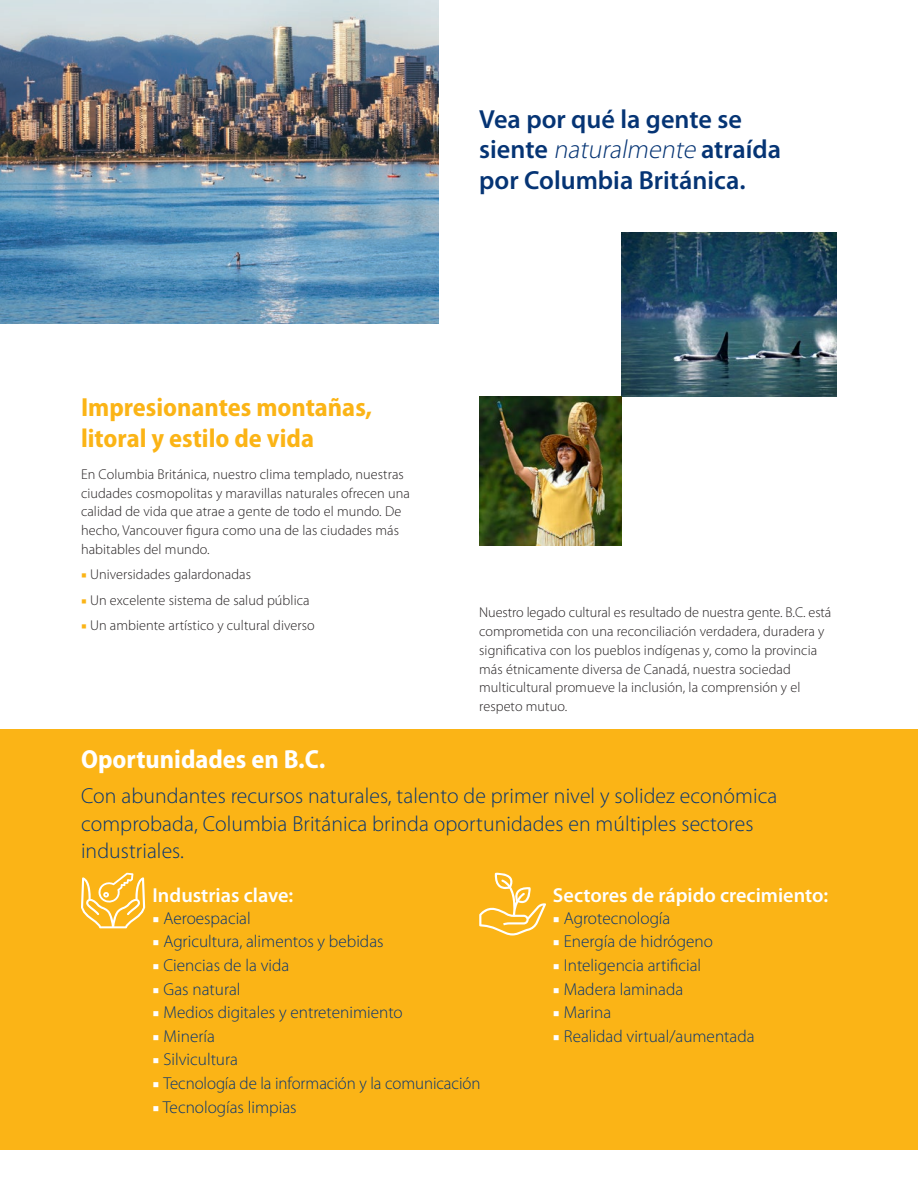
<style>
.page{position:relative;width:918px;height:1188px;background:#fff}
.page>*{position:absolute;margin:0;border:0;box-sizing:border-box;transform-origin:0 0}
.Header_15_pt_Bold{font:600 26.25px/30.8px "Myriad Pro";color:#053474}
.Super_Header{font:700 semi-condensed 26.25px/30.8px "Myriad Pro";color:#fbb416}
.Super_Header-2{font:700 semi-condensed 26.25px "Myriad Pro";color:#fff}
.Intro_Text_14pt_Ligh{font:300 21.75px/27.8px "Myriad Pro";letter-spacing:.005em;color:#053474}
.Body_10pt_13_0_track{font:600 20.25px "Myriad Pro";color:#fff}
.Body_10pt_13_0_track-2{font:300 17.25px "Myriad Pro";color:#053474}
.Body_10pt_13_0_track-3{font:300 14.25px/18.8px "Myriad Pro";letter-spacing:.005em;color:#231f20}
.s1{font-weight:300;font-style:italic}
.s2{font-family:"Minion Pro";font-weight:400;color:#fbb416}
.s3{font-family:"Minion Pro";font-weight:400;color:#fff}
</style>
<div class="page">
<div style="left:0;top:729px;width:918px;height:421px;background:#fbb416"></div>
<img style="left:0;top:0;width:439px;height:324px">
<img style="left:621px;top:232px;width:216px;height:164px">
<svg style="left:479px;top:872px;width:67px;height:64px"></svg>
<svg style="left:81px;top:873px;width:64px;height:55px"></svg>
<img style="left:479px;top:396px;width:142px;height:149px">
<p class="Header_15_pt_Bold" style="left:479px;top:103px;width:303px">Vea por qué la gente se siente <span class="s1">naturalmente</span> atraída por Columbia Británica.</p>
<p class="Super_Header" style="left:81px;top:392px;width:293px">Impresionantes montañas, litoral y estilo de vida</p>
<p class="Body_10pt_13_0_track-3" style="left:81px;top:465px;width:330px">En Columbia Británica, nuestro clima templado, nuestras ciudades cosmopolitas y maravillas naturales ofrecen una calidad de vida que atrae a gente de todo el mundo. De hecho, Vancouver figura como una de las ciudades más habitables del mundo.</p>
<p class="Body_10pt_13_0_track-3" style="left:81px;top:565px;width:172px"><span class="s2">■</span> Universidades galardonadas</p>
<p class="Body_10pt_13_0_track-3" style="left:81px;top:591px;width:230px"><span class="s2">■</span> Un excelente sistema de salud pública</p>
<p class="Body_10pt_13_0_track-3" style="left:81px;top:616px;width:235px"><span class="s2">■</span> Un ambiente artístico y cultural diverso</p>
<p class="Body_10pt_13_0_track-3" style="left:479px;top:603px;width:354px">Nuestro legado cultural es resultado de nuestra gente. B.C. está comprometida con una reconciliación verdadera, duradera y significativa con los pueblos indígenas y, como la provincia más étnicamente diversa de Canadá, nuestra sociedad multicultural promueve la inclusión, la comprensión y el respeto mutuo.</p>
<p class="Super_Header-2" style="left:81px;top:745px;width:246px">Oportunidades en B.C.</p>
<p class="Intro_Text_14pt_Ligh" style="left:81px;top:782px;width:698px">Con abundantes recursos naturales, talento de primer nivel y solidez económica comprobada, Columbia Británica brinda oportunidades en múltiples sectores industriales.</p>
<p class="Body_10pt_13_0_track" style="left:153px;top:883px;width:142px">Industrias clave:</p>
<p class="Body_10pt_13_0_track-2" style="left:153px;top:908px;width:100px"><span class="s3">■</span> Aeroespacial</p>
<p class="Body_10pt_13_0_track-2" style="left:153px;top:931px;width:233px"><span class="s3">■</span> Agricultura, alimentos y bebidas</p>
<p class="Body_10pt_13_0_track-2" style="left:153px;top:955px;width:138px"><span class="s3">■</span> Ciencias de la vida</p>
<p class="Body_10pt_13_0_track-2" style="left:153px;top:978px;width:90px"><span class="s3">■</span> Gas natural</p>
<p class="Body_10pt_13_0_track-2" style="left:153px;top:1002px;width:252px"><span class="s3">■</span> Medios digitales y entretenimiento</p>
<p class="Body_10pt_13_0_track-2" style="left:153px;top:1026px;width:64px"><span class="s3">■</span> Minería</p>
<p class="Body_10pt_13_0_track-2" style="left:153px;top:1049px;width:87px"><span class="s3">■</span> Silvicultura</p>
<p class="Body_10pt_13_0_track-2" style="left:153px;top:1073px;width:329px"><span class="s3">■</span> Tecnología de la información y la comunicación</p>
<p class="Body_10pt_13_0_track-2" style="left:153px;top:1097px;width:146px"><span class="s3">■</span> Tecnologías limpias</p>
<p class="Body_10pt_13_0_track" style="left:553px;top:883px;width:277px">Sectores de rápido crecimiento:</p>
<p class="Body_10pt_13_0_track-2" style="left:553px;top:908px;width:119px"><span class="s3">■</span> Agrotecnología</p>
<p class="Body_10pt_13_0_track-2" style="left:553px;top:931px;width:162px"><span class="s3">■</span> Energía de hidrógeno</p>
<p class="Body_10pt_13_0_track-2" style="left:553px;top:955px;width:150px"><span class="s3">■</span> Inteligencia artificial</p>
<p class="Body_10pt_13_0_track-2" style="left:553px;top:978px;width:132px"><span class="s3">■</span> Madera laminada</p>
<p class="Body_10pt_13_0_track-2" style="left:553px;top:1002px;width:60px"><span class="s3">■</span> Marina</p>
<p class="Body_10pt_13_0_track-2" style="left:553px;top:1026px;width:203px"><span class="s3">■</span> Realidad virtual/aumentada</p>
</div>
